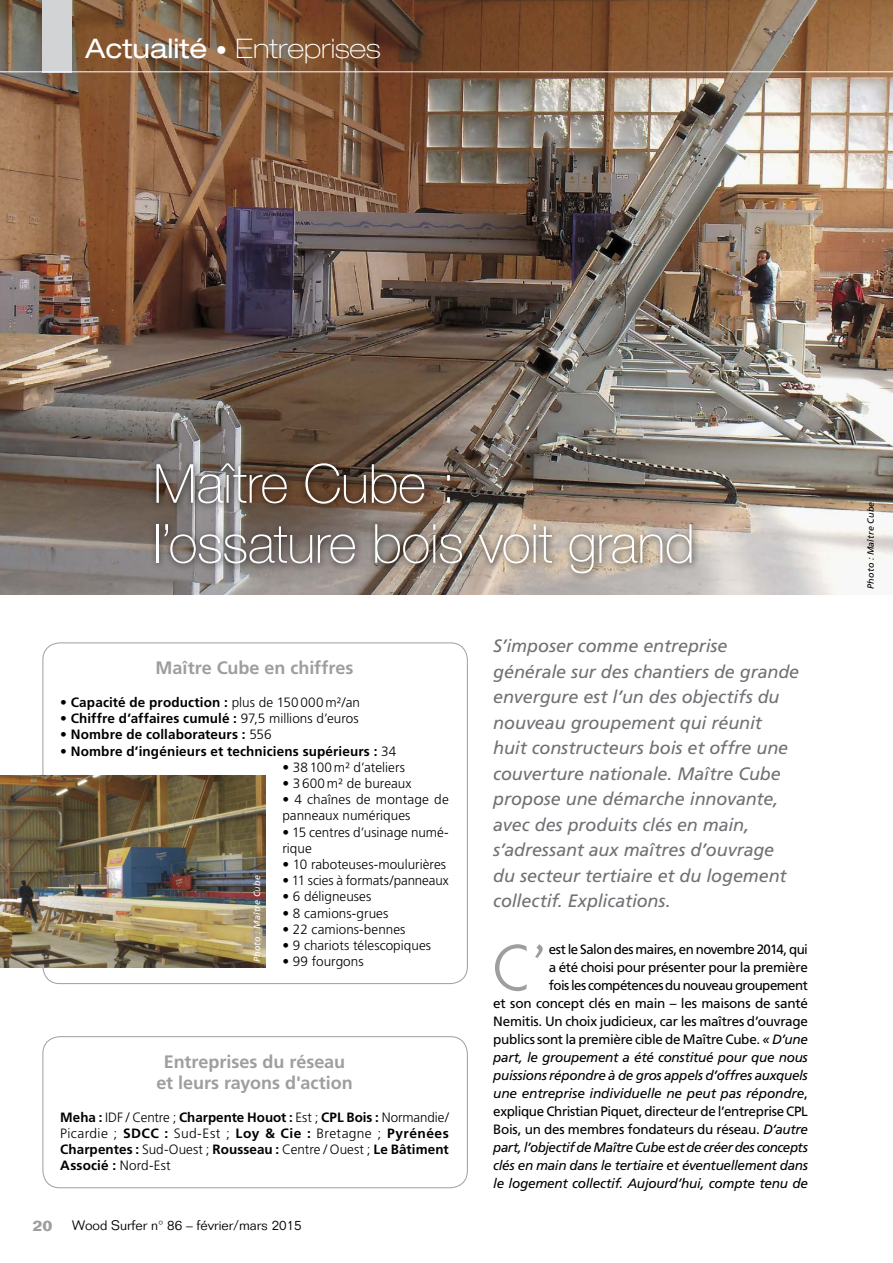
<style>
.page{position:relative;width:893px;height:1263px;background:#fff}
.page>*{position:absolute;margin:0;border:0;box-sizing:border-box;transform-origin:0 0}
.t1{font:65.4px "Itc Kabel";color:#9e9ea1}
.t2{font:100 54px/60px "Helvetica Neue LT Std";letter-spacing:-.01em;color:#fff}
.t3{font:100 expanded 27px "Helvetica Neue LT Std";color:#fff}
.t4{font:italic 18px/25.5px "Frutiger";letter-spacing:-.005em;color:#717074}
.t5{font:700 18px/21px "Frutiger";color:#9e9ea1;text-align:center}
.t6{font:700 15px "Folio";color:#9e9ea1}
.t7{font:13.5px/18px "Frutiger";letter-spacing:-.025em;color:#000;text-align:right}
.t8{font:700 13.5px/16.2px "Frutiger";letter-spacing:.01em;color:#000;text-align:justify}
.t9{font:300 13.5px/16.2px "Frutiger";letter-spacing:.005em;color:#000}
.t10{font:300 13.5px "Folio";color:#000}
.t11{font:italic 9px "Frutiger";letter-spacing:.02em;color:#000}
.t12{font:italic 9px "Frutiger";letter-spacing:.02em;color:#fff}
.s1{font-weight:400}
.s2{font-stretch:condensed;font-size:22.5px}
.s3{font-weight:300}
.s4{font-style:italic}
</style>
<div class="page">
<img style="left:0;top:0;width:893px;height:594px">
<div style="left:151px;top:458px;width:549px;height:123px;background:#000;opacity:.75"></div>
<div style="left:43px;top:0;width:29px;height:72px;background:#d1d3d5"></div>
<hr style="left:0;top:72px;width:893px;height:1px;background:#fff">
<div style="left:43px;top:1036px;width:425px;height:152px;border:1px solid #9e9ea1;border-radius:17px"></div>
<img style="left:0;top:775px;width:265px;height:193px">
<h3 class="t3" style="left:85px;top:32px;width:297px"><span class="s1">Actualité</span> <span class="s2">•</span> Entreprises</h3>
<h2 class="t2" style="left:153px;top:453px;width:543px">Maître Cube :<br>l’ossature bois voit grand</h2>
<h3 class="t5" style="left:156px;top:657px;width:199px">Maître Cube en chiffres</h3>
<p class="t8" style="left:60px;top:694px;width:301px">• Capacité de production : <span class="s3">plus de 150000m²/an</span></p>
<p class="t8" style="left:60px;top:710px;width:300px">• Chiffre d’affaires cumulé : <span class="s3">97,5 millions d’euros</span></p>
<p class="t8" style="left:60px;top:727px;width:213px">• Nombre de collaborateurs : <span class="s3">556</span></p>
<p class="t8" style="left:60px;top:743px;width:338px">• Nombre d’ingénieurs et techniciens supérieurs : <span class="s3">34</span></p>
<p class="t9" style="left:282px;top:759px;width:124px">• 38100m² d’ateliers</p>
<p class="t9" style="left:282px;top:775px;width:131px">• 3600m² de bureaux</p>
<p class="t9" style="left:282px;top:792px;width:168px">• 4 chaînes de montage de panneaux numériques</p>
<p class="t9" style="left:282px;top:824px;width:168px">• 15 centres d’usinage numé&shy;rique</p>
<p class="t9" style="left:282px;top:856px;width:165px">• 10 raboteuses-moulurières</p>
<p class="t9" style="left:282px;top:873px;width:168px">• 11 scies à formats/panneaux</p>
<p class="t9" style="left:282px;top:889px;width:91px">• 6 déligneuses</p>
<p class="t9" style="left:282px;top:905px;width:108px">• 8 camions-grues</p>
<p class="t9" style="left:282px;top:921px;width:125px">• 22 camions-bennes</p>
<p class="t9" style="left:282px;top:937px;width:150px">• 9 chariots télescopiques</p>
<p class="t9" style="left:282px;top:954px;width:83px">• 99 fourgons</p>
<p class="t12" style="left:252px;top:962px;width:89px;rotate:-90deg">Photo : Maître Cube</p>
<h3 class="t5" style="left:156px;top:1051px;width:198px">Entreprises du réseau et leurs rayons d'action</h3>
<p class="t8" style="left:60px;top:1109px;width:390px">Meha : <span class="s3">IDF / Centre ;</span> Charpente Houot : <span class="s3">Est ;</span> CPL Bois : <span class="s3">Normandie/ Picardie ;</span> SDCC : <span class="s3">Sud-Est ;</span> Loy &amp; Cie : <span class="s3">Bretagne ;</span> Pyrénées Charpentes : <span class="s3">Sud-Ouest ;</span> Rousseau : <span class="s3">Centre / Ouest ;</span> Le Bâtiment Associé : <span class="s3">Nord-Est</span></p>
<p class="t6" style="left:33px;top:1216px;width:22px">20</p>
<p class="t10" style="left:72px;top:1217px;width:231px">Wood Surfer n° 86 – février/mars 2015</p>
<p class="t4" style="left:493px;top:633px;width:308px">S’imposer comme entreprise générale sur des chantiers de grande envergure est l’un des objectifs du nouveau groupement qui réunit huit constructeurs bois et offre une couverture nationale. Maître Cube propose une démarche innovante, avec des produits clés en main, s’adressant aux maîtres d’ouvrage du secteur tertiaire et du logement collectif. Explications.</p>
<p class="t7" style="left:493px;top:940px;width:316px">est le Salon des maires, en novembre 2014, qui<br>a été choisi pour présenter pour la première<br>fois les compétences du nouveau groupement<br>et son concept clés en main – les maisons de santé Nemitis. Un choix judicieux, car les maîtres d’ouvrage publics sont la première cible de Maître Cube. <span class="s4">« D’une part, le groupement a été constitué pour que nous puissions répondre à de gros appels d’offres auxquels une entreprise individuelle ne peut pas répondre</span>, explique Christian Piquet, directeur de l’entreprise CPL Bois, un des membres fondateurs du réseau. <span class="s4">D’autre part, l’objectif de Maître Cube est de créer des concepts clés en main dans le tertiaire et éventuellement dans le logement collectif. Aujourd’hui, compte tenu de</span></p>
<h1 class="t1" style="left:493px;top:930px;width:54px">C’</h1>
<p class="t11" style="left:865px;top:589px;width:89px;rotate:-90deg">Photo : Maître Cube</p>
</div>
